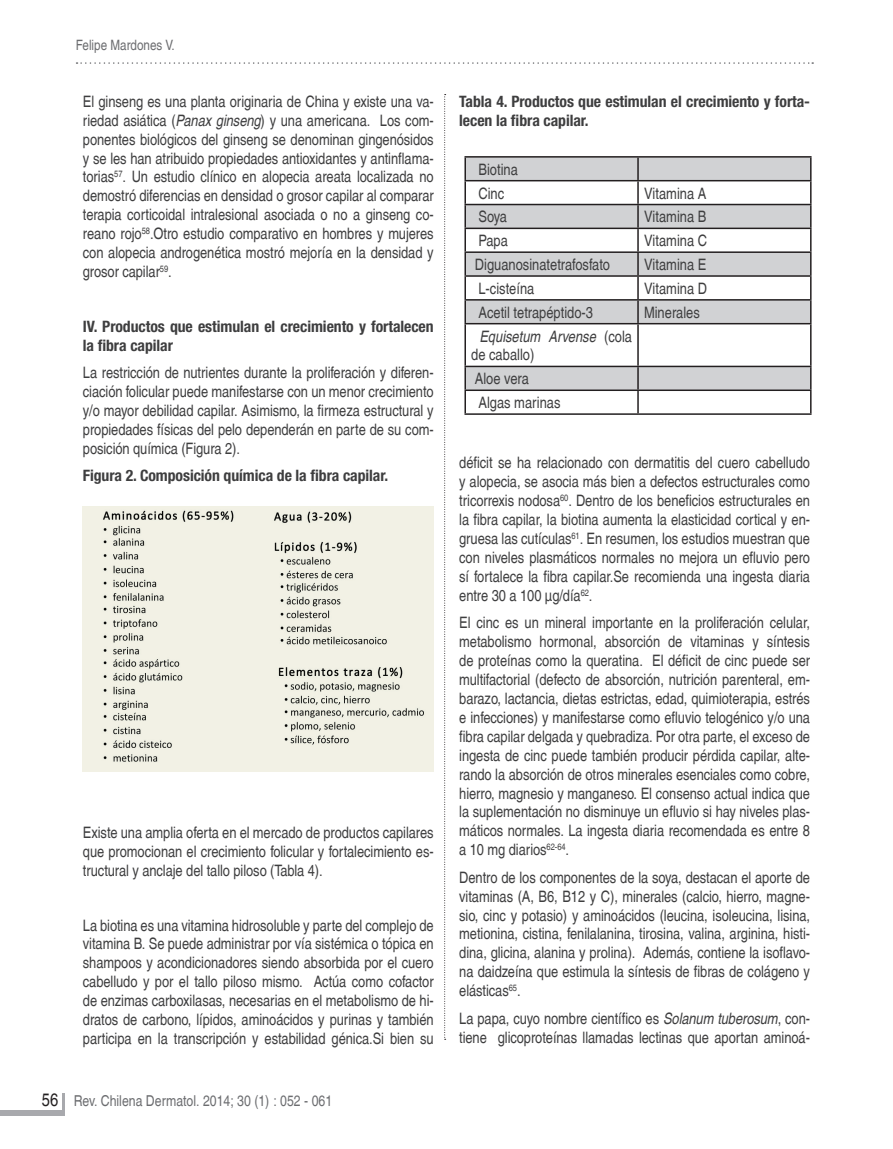
<style>
.page{position:relative;width:893px;height:1149px;background:#fff}
.page>*{position:absolute;margin:0;border:0;box-sizing:border-box;transform-origin:0 0}
.t1{font:condensed 15.75px/18.9px "Helvetica Com";letter-spacing:-.005em;color:#3e3e3f;text-align:justify}
.t2{font:700 condensed 15.75px/18.9px "Helvetica Neue";letter-spacing:-.005em;color:#3e3e3f}
.t3{font:italic condensed 15.75px/18.9px "Helvetica Com";color:#3e3e3f}
.t4{font:condensed 15px "Helvetica Com";color:#6c6d70}
.t5{font:condensed 14.25px "Helvetica Com";color:#6c6d70}
.s1{font-style:italic}
.s2{font-size:18px;color:#231f20}
.s3{font-style:normal}
</style>
<div class="page">
<svg style="left:77px;top:62px;width:736px;height:2px"></svg>
<div style="left:0;top:1109px;width:64px;height:6px;background:#a8a9ad"></div>
<svg style="left:62px;top:1093px;width:2px;height:16px"></svg>
<svg style="left:444px;top:94px;width:2px;height:945px"></svg>
<svg style="left:466px;top:157px;width:344px;height:232px;fill:#d1d2d4"></svg>
<hr style="left:464px;top:156px;width:174px;height:1px;background:#231f20">
<hr style="left:464px;top:157px;width:2px;height:23px;background:#231f20">
<hr style="left:638px;top:156px;width:174px;height:1px;background:#231f20">
<hr style="left:637px;top:157px;width:2px;height:23px;background:#231f20">
<hr style="left:810px;top:157px;width:2px;height:23px;background:#231f20">
<hr style="left:464px;top:180px;width:174px;height:1px;background:#231f20">
<hr style="left:464px;top:181px;width:2px;height:23px;background:#231f20">
<hr style="left:638px;top:180px;width:174px;height:1px;background:#231f20">
<hr style="left:637px;top:181px;width:2px;height:23px;background:#231f20">
<hr style="left:810px;top:181px;width:2px;height:23px;background:#231f20">
<hr style="left:464px;top:204px;width:174px;height:1px;background:#231f20">
<hr style="left:464px;top:205px;width:2px;height:22px;background:#231f20">
<hr style="left:638px;top:204px;width:174px;height:1px;background:#231f20">
<hr style="left:637px;top:205px;width:2px;height:22px;background:#231f20">
<hr style="left:810px;top:205px;width:2px;height:22px;background:#231f20">
<hr style="left:464px;top:227px;width:174px;height:2px;background:#231f20">
<hr style="left:464px;top:229px;width:2px;height:22px;background:#231f20">
<hr style="left:638px;top:227px;width:174px;height:2px;background:#231f20">
<hr style="left:637px;top:229px;width:2px;height:22px;background:#231f20">
<hr style="left:810px;top:229px;width:2px;height:22px;background:#231f20">
<hr style="left:464px;top:251px;width:174px;height:2px;background:#231f20">
<hr style="left:464px;top:253px;width:2px;height:22px;background:#231f20">
<hr style="left:638px;top:251px;width:174px;height:2px;background:#231f20">
<hr style="left:637px;top:253px;width:2px;height:22px;background:#231f20">
<hr style="left:810px;top:253px;width:2px;height:22px;background:#231f20">
<hr style="left:464px;top:275px;width:174px;height:2px;background:#231f20">
<hr style="left:464px;top:277px;width:2px;height:22px;background:#231f20">
<hr style="left:638px;top:275px;width:174px;height:2px;background:#231f20">
<hr style="left:637px;top:277px;width:2px;height:22px;background:#231f20">
<hr style="left:810px;top:277px;width:2px;height:22px;background:#231f20">
<hr style="left:464px;top:299px;width:174px;height:1px;background:#231f20">
<hr style="left:464px;top:300px;width:2px;height:23px;background:#231f20">
<hr style="left:638px;top:299px;width:174px;height:1px;background:#231f20">
<hr style="left:637px;top:300px;width:2px;height:23px;background:#231f20">
<hr style="left:810px;top:300px;width:2px;height:23px;background:#231f20">
<hr style="left:464px;top:323px;width:174px;height:1px;background:#231f20">
<hr style="left:464px;top:324px;width:2px;height:41px;background:#231f20">
<hr style="left:638px;top:323px;width:174px;height:1px;background:#231f20">
<hr style="left:637px;top:324px;width:2px;height:41px;background:#231f20">
<hr style="left:810px;top:324px;width:2px;height:41px;background:#231f20">
<hr style="left:464px;top:365px;width:174px;height:2px;background:#231f20">
<hr style="left:464px;top:367px;width:2px;height:22px;background:#231f20">
<hr style="left:638px;top:365px;width:174px;height:2px;background:#231f20">
<hr style="left:637px;top:367px;width:2px;height:22px;background:#231f20">
<hr style="left:810px;top:367px;width:2px;height:22px;background:#231f20">
<hr style="left:464px;top:389px;width:174px;height:2px;background:#231f20">
<hr style="left:464px;top:391px;width:2px;height:22px;background:#231f20">
<hr style="left:638px;top:389px;width:174px;height:2px;background:#231f20">
<hr style="left:637px;top:391px;width:2px;height:22px;background:#231f20">
<hr style="left:810px;top:391px;width:2px;height:22px;background:#231f20">
<hr style="left:464px;top:413px;width:174px;height:2px;background:#231f20">
<hr style="left:638px;top:413px;width:174px;height:2px;background:#231f20">
<img style="left:83px;top:506px;width:351px;height:265px">
<p class="t5" style="left:76px;top:36px;width:101px">Felipe Mardones V.</p>
<p class="t1" style="left:83px;top:92px;width:352px">El ginseng es una planta originaria de China y existe una va&shy;riedad asiática (<span class="s1">Panax ginseng</span>) y una americana. Los com&shy;ponentes biológicos del ginseng se denominan gingenósidos y se les han atribuido propiedades antioxidantes y antinflama&shy;torias<sup>57</sup>. Un estudio clínico en alopecia areata localizada no demostró diferencias en densidad o grosor capilar al comparar terapia corticoidal intralesional asociada o no a ginseng co&shy;reano rojo<sup>58</sup>.Otro estudio comparativo en hombres y mujeres con alopecia androgenética mostró mejoría en la densidad y grosor capilar<sup>59</sup>.</p>
<p class="t2" style="left:83px;top:316px;width:352px">IV. Productos que estimulan el crecimiento y fortalecen la fibra capilar</p>
<p class="t1" style="left:83px;top:363px;width:352px">La restricción de nutrientes durante la proliferación y diferen&shy;ciación folicular puede manifestarse con un menor crecimiento y/o mayor debilidad capilar. Asimismo, la firmeza estructural y propiedades físicas del pelo dependerán en parte de su com&shy;posición química (Figura 2).</p>
<p class="t2" style="left:83px;top:466px;width:307px">Figura 2. Composición química de la fibra capilar.</p>
<p class="t1" style="left:83px;top:822px;width:352px">Existe una amplia oferta en el mercado de productos capilares que promocionan el crecimiento folicular y fortalecimiento es&shy;tructural y anclaje del tallo piloso (Tabla 4).</p>
<p class="t1" style="left:83px;top:915px;width:352px">La biotina es una vitamina hidrosoluble y parte del complejo de vitamina B. Se puede administrar por vía sistémica o tópica en shampoos y acondicionadores siendo absorbida por el cuero cabelludo y por el tallo piloso mismo. Actúa como cofactor de enzimas carboxilasas, necesarias en el metabolismo de hi&shy;dratos de carbono, lípidos, aminoácidos y purinas y también participa en la transcripción y estabilidad génica.Si bien su</p>
<p class="t4" style="left:42px;top:1090px;width:292px"><span class="s2">56</span> Rev. Chilena Dermatol. 2014; 30 (1) : 052 - 061</p>
<p class="t2" style="left:459px;top:92px;width:352px">Tabla 4. Productos que estimulan el crecimiento y forta&shy;lecen la fibra capilar.</p>
<p class="t1" style="left:478px;top:157px;width:41px;line-height:23.9px">Biotina<br>Cinc</p>
<p class="t1" style="left:644px;top:183px;width:64px">Vitamina A</p>
<p class="t1" style="left:478px;top:207px;width:30px">Soya</p>
<p class="t1" style="left:644px;top:207px;width:64px">Vitamina B</p>
<p class="t1" style="left:478px;top:231px;width:31px">Papa</p>
<p class="t1" style="left:644px;top:231px;width:65px">Vitamina C</p>
<p class="t1" style="left:475px;top:255px;width:137px">Diguanosinatetrafosfato</p>
<p class="t1" style="left:644px;top:255px;width:64px">Vitamina E</p>
<p class="t1" style="left:478px;top:278px;width:57px">L-cisteína</p>
<p class="t1" style="left:644px;top:278px;width:65px">Vitamina D</p>
<p class="t1" style="left:478px;top:302px;width:116px">Acetil tetrapéptido-3</p>
<p class="t1" style="left:644px;top:302px;width:57px">Minerales</p>
<p class="t3" style="left:471px;top:326px;width:162px;text-indent:8px">Equisetum Arvense <span class="s3">(cola de caballo)</span></p>
<p class="t1" style="left:475px;top:366px;width:87px;line-height:23.9px">Aloe vera<br>Algas marinas</p>
<p class="t1" style="left:459px;top:453px;width:352px">déficit se ha relacionado con dermatitis del cuero cabelludo y alopecia, se asocia más bien a defectos estructurales como tricorrexis nodosa<sup>60</sup>. Dentro de los beneficios estructurales en la fibra capilar, la biotina aumenta la elasticidad cortical y en&shy;gruesa las cutículas<sup>61</sup>. En resumen, los estudios muestran que con niveles plasmáticos normales no mejora un efluvio pero sí fortalece la fibra capilar.Se recomienda una ingesta diaria entre 30 a 100 µg/día<sup>62</sup>.</p>
<p class="t1" style="left:459px;top:613px;width:352px">El cinc es un mineral importante en la proliferación celular, metabolismo hormonal, absorción de vitaminas y síntesis de proteínas como la queratina. El déficit de cinc puede ser multifactorial (defecto de absorción, nutrición parenteral, em&shy;barazo, lactancia, dietas estrictas, edad, quimioterapia, estrés e infecciones) y manifestarse como efluvio telogénico y/o una fibra capilar delgada y quebradiza. Por otra parte, el exceso de ingesta de cinc puede también producir pérdida capilar, alte&shy;rando la absorción de otros minerales esenciales como cobre, hierro, magnesio y manganeso. El consenso actual indica que la suplementación no disminuye un efluvio si hay niveles plas&shy;máticos normales. La ingesta diaria recomendada es entre 8 a 10 mg diarios<sup>62-64</sup>.</p>
<p class="t1" style="left:459px;top:867px;width:352px">Dentro de los componentes de la soya, destacan el aporte de vitaminas (A, B6, B12 y C), minerales (calcio, hierro, magne&shy;sio, cinc y potasio) y aminoácidos (leucina, isoleucina, lisina, metionina, cistina, fenilalanina, tirosina, valina, arginina, histi&shy;dina, glicina, alanina y prolina). Además, contiene la isoflavo&shy;na daidzeína que estimula la síntesis de fibras de colágeno y elásticas<sup>65</sup>.</p>
<p class="t1" style="left:459px;top:1008px;width:352px">La papa, cuyo nombre científico es <span class="s1">Solanum tuberosum</span>, con&shy;tiene glicoproteínas llamadas lectinas que aportan aminoá-</p>
</div>
